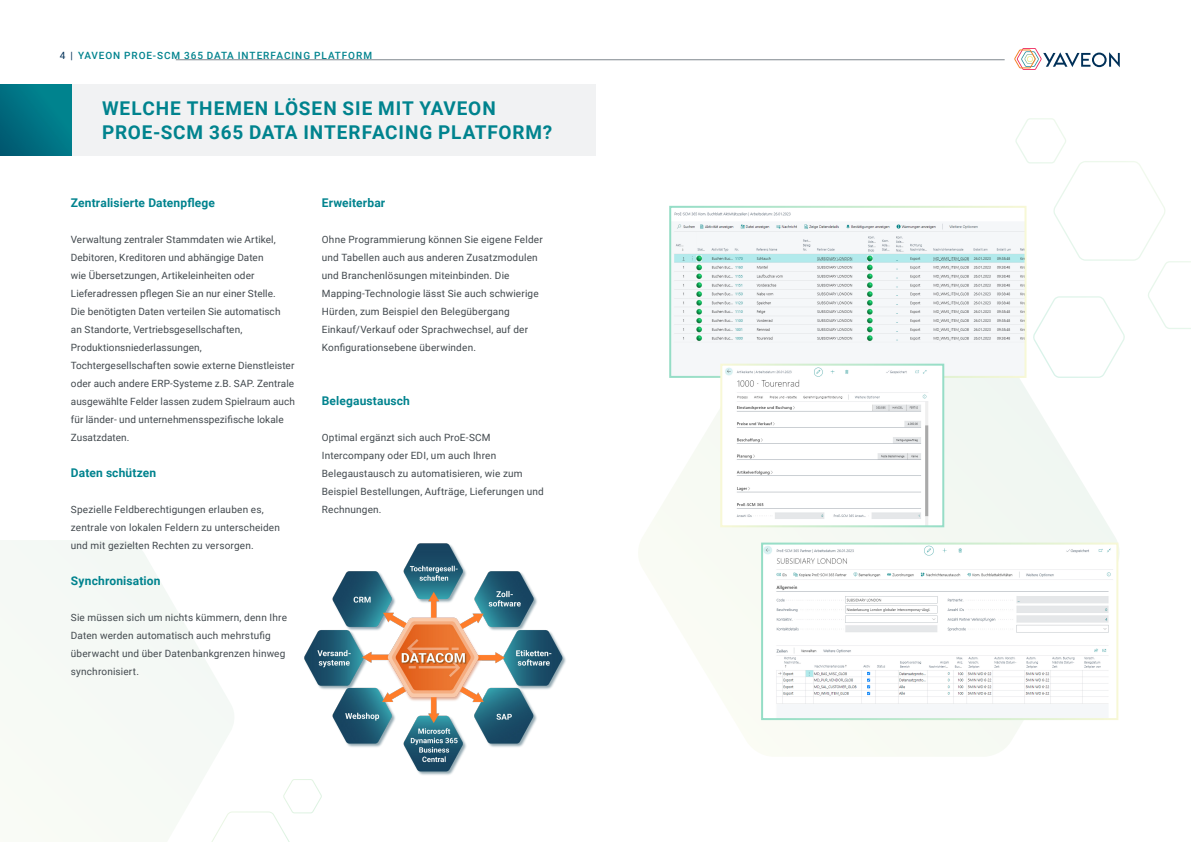
<style>
.page{position:relative;width:1191px;height:842px;background:#fff}
.page>*{position:absolute;margin:0;border:0;box-sizing:border-box;transform-origin:0 0}
._20_pt_header{font:700 19px/24px "Roboto";letter-spacing:.045em;color:#00838e}
.Body_Copy{font:700 12px "Roboto";letter-spacing:.01em;color:#00838e}
._10_pt_Stle_left{font:700 12px "Roboto";letter-spacing:.01em;color:#00838e}
._10_pt_Stle_left-2{font:10px/18px "Roboto";letter-spacing:.01em;color:#42494e}
.Body_Copy-2{font:10px/18px "Roboto";letter-spacing:.02em;color:#42494e}
.t1{font:500 10px "Roboto";letter-spacing:.095em;color:#00838e}
.s1{font-weight:400;color:#003058}
</style>
<div class="page">
<div style="left:71px;top:84px;width:524px;height:72px;background:#f1f2f3"></div>
<svg style="left:11px;top:540px;width:223px;height:210px"></svg>
<svg style="left:1015px;top:118px;width:176px;height:231px"></svg>
<svg style="left:638px;top:349px;width:481px;height:407px"></svg>
<div style="left:0;top:84px;width:72px;height:72px;background:linear-gradient(to right,#006379,#00838f)"></div>
<svg style="left:211px;top:779px;width:111px;height:63px"></svg>
<img style="left:304px;top:543px;width:262px;height:232px">
<img style="left:672px;top:209px;width:351px;height:166px">
<div style="left:669px;top:206px;width:357px;height:172px;border:2px solid #fff"></div>
<img style="left:764px;top:546px;width:351px;height:171px">
<div style="left:761px;top:543px;width:357px;height:177px;border:2px solid #fff"></div>
<img style="left:723px;top:367px;width:218px;height:157px">
<div style="left:720px;top:364px;width:224px;height:163px;border:2px solid #fff"></div>
<svg style="left:1014px;top:48px;width:105px;height:22px"></svg>
<hr style="left:176px;top:60px;width:828px;height:1px;background:#7f878d">
<p class="t1" style="left:60px;top:49px;width:314px"><span class="s1">4 |</span> YAVEON PROE-SCM 365 DATA INTERFACING PLATFORM</p>
<p class="_20_pt_header" style="left:102px;top:96px;width:451px">WELCHE THEMEN LÖSEN SIE MIT YAVEON<br>PROE-SCM 365 DATA INTERFACING PLATFORM?</p>
<p class="_10_pt_Stle_left" style="left:71px;top:194px;width:146px">Zentralisierte Datenpflege</p>
<p class="_10_pt_Stle_left-2" style="left:71px;top:230px;width:226px">Verwaltung zentraler Stammdaten wie Artikel, Debitoren, Kreditoren und abhängige Daten<br>wie Übersetzungen, Artikeleinheiten oder Lieferadressen pflegen Sie an nur einer Stelle.<br>Die benötigten Daten verteilen Sie automatisch<br>an Standorte, Vertriebsgesellschaften, Produktionsniederlassungen, Tochtergesellschaften sowie externe Dienstleister oder auch andere ERP-Systeme z.B. SAP. Zentrale ausgewählte Felder lassen zudem Spielraum auch für länder- und unternehmensspezifische lokale Zusatzdaten.</p>
<p class="_10_pt_Stle_left" style="left:71px;top:464px;width:87px">Daten schützen</p>
<p class="_10_pt_Stle_left-2" style="left:71px;top:500px;width:211px">Spezielle Feldberechtigungen erlauben es, zentrale von lokalen Feldern zu unterscheiden</p>
<p class="_10_pt_Stle_left-2" style="left:71px;top:536px;width:184px">und mit gezielten Rechten zu versorgen.</p>
<p class="Body_Copy" style="left:71px;top:572px;width:91px">Synchronisation</p>
<p class="Body_Copy-2" style="left:71px;top:608px;width:218px">Sie müssen sich um nichts kümmern, denn Ihre Daten werden automatisch auch mehrstufig überwacht und über Datenbankgrenzen hinweg synchronisiert.</p>
<p class="Body_Copy" style="left:322px;top:194px;width:65px">Erweiterbar</p>
<p class="Body_Copy-2" style="left:322px;top:230px;width:222px">Ohne Programmierung können Sie eigene Felder und Tabellen auch aus anderen Zusatzmodulen und Branchenlösungen miteinbinden. Die Mapping-Technologie lässt Sie auch schwierige Hürden, zum Beispiel den Belegübergang Einkauf/Verkauf oder Sprachwechsel, auf der Konfigurationsebene überwinden.</p>
<p class="Body_Copy" style="left:322px;top:392px;width:90px">Belegaustausch</p>
<p class="Body_Copy-2" style="left:322px;top:428px;width:223px">Optimal ergänzt sich auch ProE-SCM Intercompany oder EDI, um auch Ihren Belegaustausch zu automatisieren, wie zum Beispiel Bestellungen, Aufträge, Lieferungen und Rechnungen.</p>
</div>
